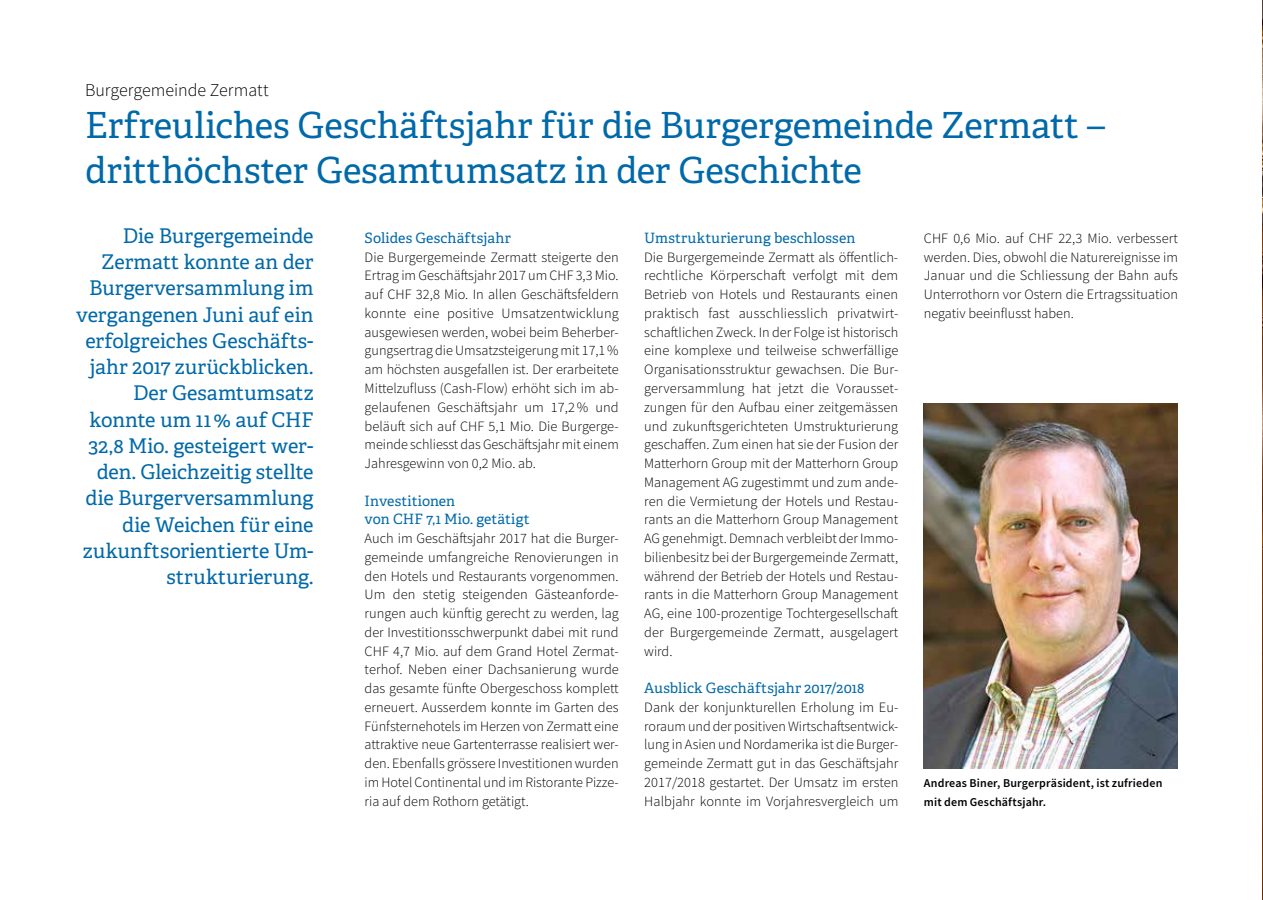
<style>
.page{position:relative;width:1263px;height:900px;background:#fff}
.page>*{position:absolute;margin:0;border:0;box-sizing:border-box;transform-origin:0 0}
.t1{font:36px/45px "Adelle PE";letter-spacing:-.005em;color:#0069a9}
.t2{font:20.25px/26.2px "Adelle PE";color:#0069a9;text-align:right}
.t3{font:300 18px "Source Sans Pro";color:#000}
.t4{font:300 14.25px/18.8px "Source Sans Pro";color:#000;text-align:justify}
.t5{font:14.25px/18.8px "Adelle PE";letter-spacing:.01em;color:#0069a9}
.t6{font:600 12px/18.8px "Source Sans Pro";letter-spacing:.015em;color:#000}
</style>
<div class="page">
<img style="left:1262px;top:0;width:1px;height:900px">
<img style="left:924px;top:403px;width:254px;height:365px">
<p class="t3" style="left:85px;top:79px;width:185px">Burgergemeinde Zermatt</p>
<h1 class="t1" style="left:85px;top:101px;width:1021px">Erfreuliches Geschäftsjahr für die Burgergemeinde Zermatt – dritthöchster Gesamtumsatz in der Geschichte</h1>
<p class="t2" style="left:76px;top:222px;width:239px">Die Burgergemeinde<br>Zermatt konnte an der<br>Burgerversammlung im vergangenen Juni auf ein erfolgreiches Geschäfts&shy;jahr 2017 zurückblicken.<br>Der Gesamtumsatz konnte um 11 % auf CHF<br>32,8 Mio. gesteigert wer&shy;den. Gleichzeitig stellte die Burgerversammlung die Weichen für eine zukunftsorientierte Um&shy;strukturierung.</p>
<p class="t5" style="left:365px;top:228px;width:148px">Solides Geschäftsjahr</p>
<p class="t4" style="left:365px;top:248px;width:256px">Die Burgergemeinde Zermatt steigerte den Ertrag im Geschäftsjahr 2017 um CHF 3,3 Mio. auf CHF 32,8 Mio. In allen Geschäftsfeldern konnte eine positive Umsatzentwicklung ausgewiesen werden, wobei beim Beherber&shy;gungsertrag die Umsatzsteigerung mit 17,1% am höchsten ausgefallen ist. Der erarbeitete Mittelzufluss (Cash-Flow) erhöht sich im ab&shy;gelaufenen Geschäftsjahr um 17,2 % und beläuft sich auf CHF 5,1 Mio. Die Burgerge&shy;meinde schliesst das Geschäftsjahr mit einem Jahresgewinn von 0,2 Mio. ab.</p>
<p class="t5" style="left:365px;top:490px;width:167px">Investitionen<br>von CHF 7,1 Mio. getätigt</p>
<p class="t4" style="left:365px;top:529px;width:256px">Auch im Geschäftsjahr 2017 hat die Burger&shy;gemeinde umfangreiche Renovierungen in den Hotels und Restaurants vorgenommen.<br>Um den stetig steigenden Gästeanforde&shy;rungen auch künftig gerecht zu werden, lag der Investitionsschwerpunkt dabei mit rund CHF 4,7 Mio. auf dem Grand Hotel Zermat&shy;terhof. Neben einer Dachsanierung wurde das gesamte fünfte Obergeschoss komplett erneuert. Ausserdem konnte im Garten des Fünfsternehotels im Herzen von Zermatt eine attraktive neue Gartenterrasse realisiert wer&shy;den. Ebenfalls grössere Investitionen wurden im Hotel Continental und im Ristorante Pizze&shy;ria auf dem Rothorn getätigt.</p>
<p class="t5" style="left:644px;top:228px;width:213px">Umstrukturierung beschlossen</p>
<p class="t4" style="left:644px;top:248px;width:256px">Die Burgergemeinde Zermatt als öffentlich&shy;rechtliche Körperschaft verfolgt mit dem Betrieb von Hotels und Restaurants einen praktisch fast ausschliesslich privatwirt&shy;schaftlichen Zweck. In der Folge ist historisch eine komplexe und teilweise schwerfällige Organisationsstruktur gewachsen. Die Bur&shy;gerversammlung hat jetzt die Vorausset&shy;zungen für den Aufbau einer zeitgemässen und zukunftsgerichteten Umstrukturierung geschaffen. Zum einen hat sie der Fusion der Matterhorn Group mit der Matterhorn Group Management AG zugestimmt und zum ande&shy;ren die Vermietung der Hotels und Restau&shy;rants an die Matterhorn Group Management AG genehmigt. Demnach verbleibt der Immo&shy;bilienbesitz bei der Burgergemeinde Zermatt, während der Betrieb der Hotels und Restau&shy;rants in die Matterhorn Group Management AG, eine 100-prozentige Tochtergesellschaft der Burgergemeinde Zermatt, ausgelagert wird.</p>
<p class="t5" style="left:644px;top:678px;width:222px">Ausblick Geschäftsjahr 2017/2018</p>
<p class="t4" style="left:644px;top:698px;width:256px">Dank der konjunkturellen Erholung im Eu&shy;roraum und der positiven Wirtschaftsentwick&shy;lung in Asien und Nordamerika ist die Burger&shy;gemeinde Zermatt gut in das Geschäftsjahr 2017/2018 gestartet. Der Umsatz im ersten Halbjahr konnte im Vorjahresvergleich um</p>
<p class="t4" style="left:924px;top:229px;width:256px">CHF 0,6 Mio. auf CHF 22,3 Mio. verbessert werden. Dies, obwohl die Naturereignisse im Januar und die Schliessung der Bahn aufs Unterrothorn vor Ostern die Ertragssituation negativ beeinflusst haben.</p>
<p class="t6" style="left:924px;top:773px;width:240px">Andreas Biner, Burgerpräsident, ist zufrieden mit dem Geschäftsjahr.</p>
</div>
